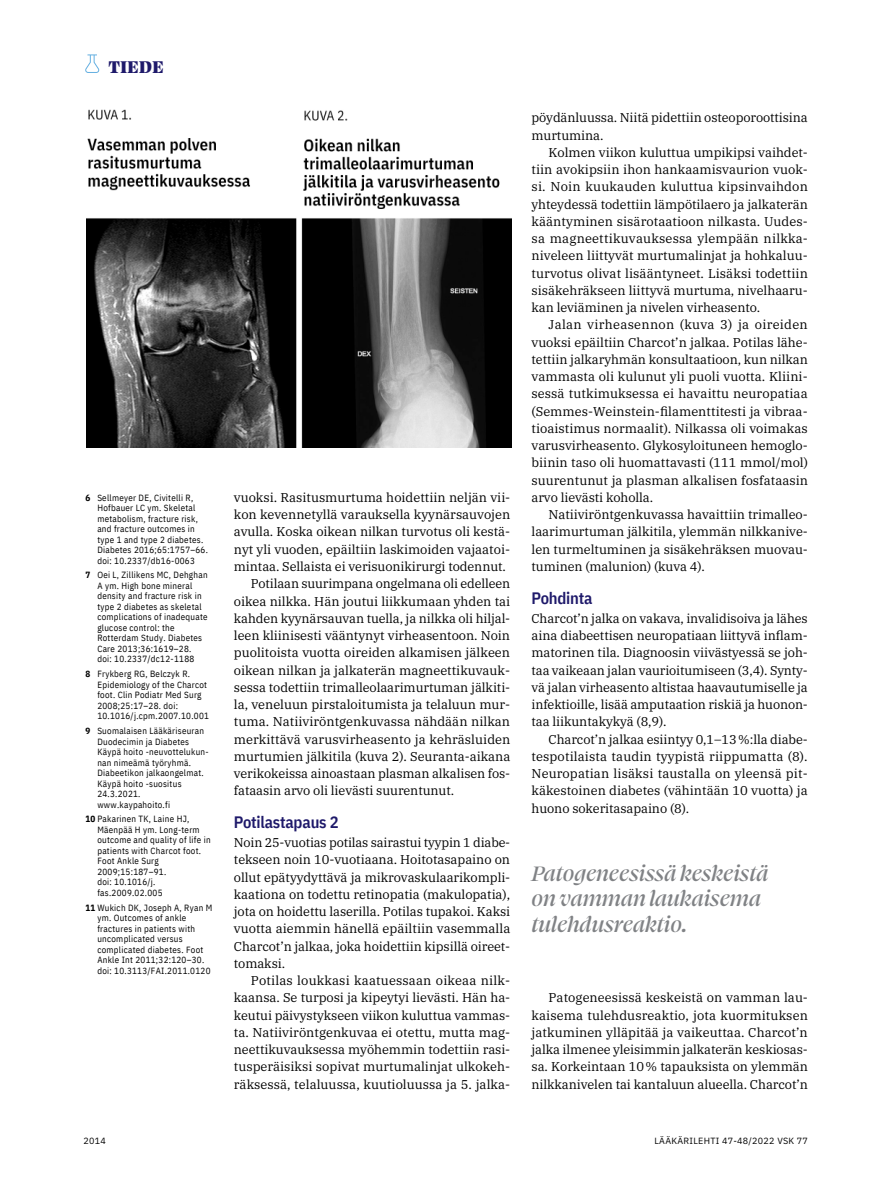
<style>
.page{position:relative;width:893px;height:1191px;background:#fff}
.page>*{position:absolute;margin:0;border:0;box-sizing:border-box;transform-origin:0 0}
.t1{font:italic 500 24px/25.5px "Swear Display";color:#808285}
.t2{font:900 19.5px "Swear Display";letter-spacing:.02em;color:#1e196a}
.t3{font:600 16.5px "IBM Plex Sans Cond";letter-spacing:-.01em;color:#1e196a}
.t4{font:12.75px/17.2px "IBM Plex Serif";letter-spacing:-.005em;color:#000;text-align:justify}
.t5{font:9px/10.5px "IBM Plex Sans Cond";letter-spacing:.03em;color:#000}
.t6{font:9px "IBM Plex Sans";letter-spacing:.03em;color:#000}
.s1{font-weight:700}
</style>
<div class="page">
<svg style="left:85px;top:54px;width:14px;height:19px"></svg>
<img style="left:86px;top:109px;width:426px;height:338px">
<h2 class="t2" style="left:108px;top:53px;width:57px">TIEDE</h2>
<p class="t5" style="left:97px;top:491px;width:112px;text-indent:-12px"><span class="s1">6</span> Sellmeyer DE, Civitelli R,<br>Hofbauer LC ym. Skeletal metabolism, fracture risk, and fracture outcomes in type 1 and type 2 diabetes.<br>Diabetes 2016;65:1757–66. doi: 10.2337/db16-0063</p>
<p class="t5" style="left:97px;top:569px;width:112px;text-indent:-12px"><span class="s1">7</span> Oei L, Zillikens MC, Dehghan<br>A ym. High bone mineral density and fracture risk in type 2 diabetes as skeletal complications of inadequate glucose control: the<br>Rotterdam Study. Diabetes<br>Care 2013;36:1619–28. doi: 10.2337/dc12-1188</p>
<p class="t5" style="left:97px;top:668px;width:113px;text-indent:-12px"><span class="s1">8</span> Frykberg RG, Belczyk R.<br>Epidemiology of the Charcot foot. Clin Podiatr Med Surg<br>2008;25:17–28. doi:<br>10.1016/j.cpm.2007.10.001</p>
<p class="t5" style="left:97px;top:725px;width:113px;text-indent:-12px"><span class="s1">9</span> Suomalaisen Lääkäriseuran<br>Duodecimin ja Diabetes<br>Käypä hoito -neuvottelukun&shy;nan nimeämä työryhmä.<br>Diabeetikon jalkaongelmat.<br>Käypä hoito -suositus<br>24.3.2021. www.kaypahoito.fi</p>
<p class="t5" style="left:97px;top:813px;width:115px;text-indent:-12px"><span class="s1">10</span> Pakarinen TK, Laine HJ,<br>Mäenpää H ym. Long-term outcome and quality of life in patients with Charcot foot.<br>Foot Ankle Surg<br>2009;15:187–91.<br>doi: 10.1016/j. fas.2009.02.005</p>
<p class="t5" style="left:97px;top:901px;width:116px;text-indent:-12px"><span class="s1">11</span> Wukich DK, Joseph A, Ryan M ym. Outcomes of ankle fractures in patients with uncomplicated versus complicated diabetes. Foot<br>Ankle Int 2011;32:120–30. doi: 10.3113/FAI.2011.0120</p>
<p class="t4" style="left:234px;top:488px;width:278px">vuoksi. Rasitusmurtuma hoidettiin neljän vii-</p>
<p class="t4" style="left:234px;top:505px;width:278px">kon kevennetyllä varauksella kyynärsauvojen</p>
<p class="t4" style="left:234px;top:522px;width:278px">avulla. Koska oikean nilkan turvotus oli kestä-</p>
<p class="t4" style="left:234px;top:539px;width:278px">nyt yli vuoden, epäiltiin laskimoiden vajaatoi-</p>
<p class="t4" style="left:234px;top:557px;width:274px">mintaa. Sellaista ei verisuonikirurgi todennut.</p>
<p class="t4" style="left:251px;top:574px;width:261px">Potilaan suurimpana ongelmana oli edelleen</p>
<p class="t4" style="left:234px;top:591px;width:278px">oikea nilkka. Hän joutui liikkumaan yhden tai</p>
<p class="t4" style="left:234px;top:608px;width:278px">kahden kyynärsauvan tuella, ja nilkka oli hiljal-</p>
<p class="t4" style="left:234px;top:626px;width:278px">leen kliinisesti vääntynyt virheasentoon. Noin</p>
<p class="t4" style="left:234px;top:643px;width:278px">puolitoista vuotta oireiden alkamisen jälkeen</p>
<p class="t4" style="left:234px;top:660px;width:278px">oikean nilkan ja jalkaterän magneettikuvauk-</p>
<p class="t4" style="left:234px;top:677px;width:278px">sessa todettiin trimalleolaarimurtuman jälkiti-</p>
<p class="t4" style="left:234px;top:695px;width:278px">la, veneluun pirstaloitumista ja telaluun mur-</p>
<p class="t4" style="left:234px;top:712px;width:278px">tuma. Natiiviröntgenkuvassa nähdään nilkan</p>
<p class="t4" style="left:234px;top:729px;width:278px">merkittävä varusvirheasento ja kehräsluiden</p>
<p class="t4" style="left:234px;top:746px;width:278px">murtumien jälkitila (kuva 2). Seuranta-aikana</p>
<p class="t4" style="left:234px;top:764px;width:278px">verikokeissa ainoastaan plasman alkalisen fos-</p>
<p class="t4" style="left:234px;top:781px;width:222px">fataasin arvo oli lievästi suurentunut.</p>
<p class="t3" style="left:234px;top:809px;width:106px">Potilastapaus 2</p>
<p class="t4" style="left:234px;top:833px;width:278px">Noin 25-vuotias potilas sairastui tyypin 1 diabe&shy;tekseen noin 10-vuotiaana. Hoitotasapaino on ollut epätyydyttävä ja mikrovaskulaarikompli&shy;kaationa on todettu retinopatia (makulopatia), jota on hoidettu laserilla. Potilas tupakoi. Kaksi vuotta aiemmin hänellä epäiltiin vasemmalla Charcot’n jalkaa, joka hoidettiin kipsillä oireet&shy;tomaksi.</p>
<p class="t4" style="left:234px;top:971px;width:278px;text-indent:17px">Potilas loukkasi kaatuessaan oikeaa nilk&shy;kaansa. Se turposi ja kipeytyi lievästi. Hän ha&shy;keutui päivystykseen viikon kuluttua vammas&shy;ta. Natiiviröntgenkuvaa ei otettu, mutta mag&shy;neettikuvauksessa myöhemmin todettiin rasi&shy;tusperäisiksi sopivat murtumalinjat ulkokeh&shy;räksessä, telaluussa, kuutioluussa ja 5. jalka-</p>
<p class="t4" style="left:531px;top:108px;width:278px">pöydänluussa. Niitä pidettiin osteoporoottisina murtumina.</p>
<p class="t4" style="left:531px;top:143px;width:278px;text-indent:17px">Kolmen viikon kuluttua umpikipsi vaihdet&shy;tiin avokipsiin ihon hankaamisvaurion vuok&shy;si. Noin kuukauden kuluttua kipsinvaihdon yhteydessä todettiin lämpötilaero ja jalkaterän kääntyminen sisärotaatioon nilkasta. Uudes&shy;sa magneettikuvauksessa ylempään nilkka&shy;niveleen liittyvät murtumalinjat ja hohkaluu&shy;turvotus olivat lisääntyneet. Lisäksi todettiin sisäkehräkseen liittyvä murtuma, nivelhaaru&shy;kan leviäminen ja nivelen virheasento.</p>
<p class="t4" style="left:531px;top:315px;width:278px;text-indent:17px">Jalan virheasennon (kuva 3) ja oireiden vuoksi epäiltiin Charcot’n jalkaa. Potilas lähe&shy;tettiin jalkaryhmän konsultaatioon, kun nilkan vammasta oli kulunut yli puoli vuotta. Kliini&shy;sessä tutkimuksessa ei havaittu neuropatiaa (Semmes-Weinstein-filamenttitesti ja vibraa&shy;tioaistimus normaalit). Nilkassa oli voimakas varusvirheasento. Glykosyloituneen hemoglo&shy;biinin taso oli huomattavasti (111 mmol/mol) suurentunut ja plasman alkalisen fosfataasin arvo lievästi koholla.</p>
<p class="t4" style="left:531px;top:505px;width:278px;text-indent:17px">Natiiviröntgenkuvassa havaittiin trimalleo&shy;laarimurtuman jälkitila, ylemmän nilkkanive&shy;len turmeltuminen ja sisäkehräksen muovau&shy;tuminen (malunion) (kuva 4).</p>
<p class="t3" style="left:531px;top:585px;width:63px">Pohdinta</p>
<p class="t4" style="left:531px;top:608px;width:278px">Charcot’n jalka on vakava, invalidisoiva ja lähes aina diabeettisen neuropatiaan liittyvä inflam&shy;matorinen tila. Diagnoosin viivästyessä se joh&shy;taa vaikeaan jalan vaurioitumiseen (3,4). Synty&shy;vä jalan virheasento altistaa haavautumiselle ja infektioille, lisää amputaation riskiä ja huonon&shy;taa liikuntakykyä (8,9).</p>
<p class="t4" style="left:531px;top:729px;width:278px;text-indent:17px">Charcot’n jalkaa esiintyy 0,1–13%:lla diabe&shy;tespotilaista taudin tyypistä riippumatta (8).<br>Neuropatian lisäksi taustalla on yleensä pit&shy;käkestoinen diabetes (vähintään 10 vuotta) ja huono sokeritasapaino (8).</p>
<h1 class="t1" style="left:531px;top:859px;width:238px">Patogeneesissä keskeistä on vamman laukaisema tulehdusreaktio.</h1>
<p class="t4" style="left:531px;top:988px;width:278px;text-indent:17px">Patogeneesissä keskeistä on vamman lau&shy;kaisema tulehdusreaktio, jota kuormituksen jatkuminen ylläpitää ja vaikeuttaa. Charcot’n jalka ilmenee yleisimmin jalkaterän keskiosas&shy;sa. Korkeintaan 10% tapauksista on ylemmän nilkkanivelen tai kantaluun alueella. Charcot’n</p>
<p class="t6" style="left:83px;top:1133px;width:24px">2014</p>
<p class="t6" style="left:654px;top:1133px;width:155px">LÄÄKÄRILEHTI 47-48/2022 VSK 77</p>
</div>
